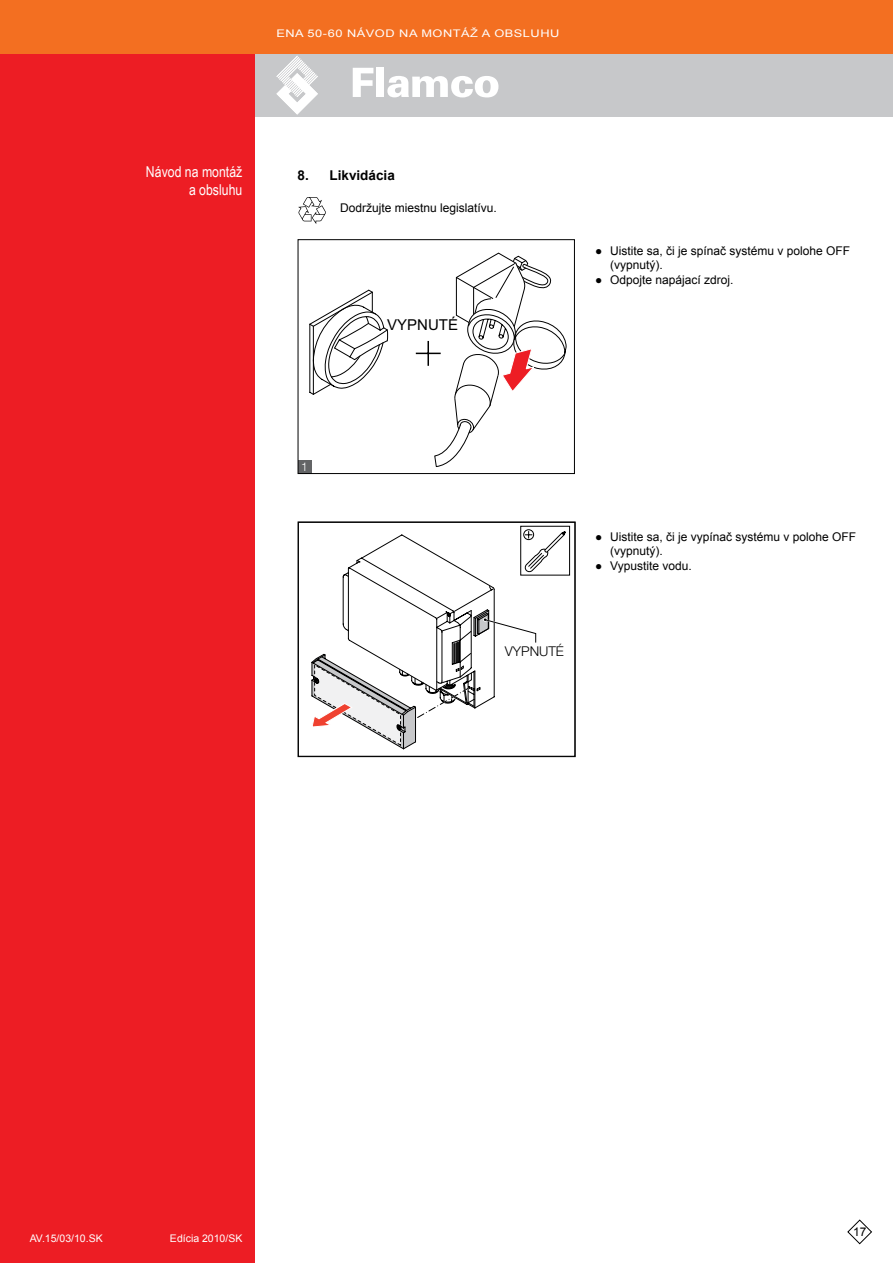
<style>
.page{position:relative;width:893px;height:1263px;background:#fff}
.page>*{position:absolute;margin:0;border:0;box-sizing:border-box;transform-origin:0 0}
.t1{font:15px/18px "Arial Narrow";color:#fff;text-align:right}
.t2{font:15px "Arial";color:#000}
.t3{font:700 13.5px "Arial";color:#000}
.t4{font:300 13.5px "Helvetica Neue";color:#000}
.t5{font:12px/14.4px "Arial";color:#000}
.t6{font:300 12px "Helvetica Neue";color:#fff}
.t7{font:10.5px "Arial";letter-spacing:.04em;color:#fff;scale:1.22 1}
.t8{font:10.5px "Arial";letter-spacing:.04em;color:#fff}
.t9{font:10.5px "Arial";color:#fff}
</style>
<div class="page">
<div style="left:0;top:53px;width:893px;height:64px;background:#c7c8ca"></div>
<div style="left:0;top:0;width:255px;height:1263px;background:#ed1d24"></div>
<svg style="left:847px;top:1219px;width:25px;height:25px"></svg>
<div style="left:0;top:0;width:893px;height:53px;background:#f36f21"></div>
<svg style="left:276px;top:56px;width:42px;height:59px"></svg>
<svg style="left:353px;top:68px;width:20px;height:29px"></svg>
<div style="left:376px;top:68px;width:8px;height:29px;background:#fff"></div>
<svg style="left:387px;top:76px;width:111px;height:21px"></svg>
<svg style="left:298px;top:197px;width:28px;height:27px"></svg>
<svg style="left:309px;top:289px;width:79px;height:106px"></svg>
<svg style="left:416px;top:252px;width:151px;height:215px"></svg>
<div style="left:298px;top:460px;width:14px;height:13px;background:#636466"></div>
<div style="left:298px;top:239px;width:277px;height:235px;border:1px solid #000"></div>
<svg style="left:311px;top:525px;width:259px;height:225px"></svg>
<div style="left:298px;top:522px;width:278px;height:235px;border:1px solid #000"></div>
<p class="t7" style="left:276px;top:27px;width:233px">ENA 50-60 NÁVOD NA MONTÁŽ A OBSLUHU</p>
<p class="t1" style="left:146px;top:162px;width:98px">Návod na montáž a obsluhu</p>
<p class="t3" style="left:298px;top:166px;width:99px">8. Likvidácia</p>
<p class="t5" style="left:340px;top:200px;width:158px">Dodržujte miestnu legislatívu.</p>
<p class="t2" style="left:387px;top:315px;width:72px">VYPNUTÉ</p>
<p class="t5" style="left:610px;top:244px;width:242px;text-indent:-15px">● Uistite sa, či je spínač systému v polohe OFF (vypnutý).</p>
<p class="t5" style="left:595px;top:272px;width:140px">● Odpojte napájací zdroj.</p>
<p class="t6" style="left:301px;top:459px;width:8px">1</p>
<p class="t4" style="left:505px;top:643px;width:61px">VYPNUTÉ</p>
<p class="t5" style="left:610px;top:530px;width:248px;text-indent:-15px">● Uistite sa, či je vypínač systému v polohe OFF (vypnutý).</p>
<p class="t5" style="left:595px;top:558px;width:98px">● Vypustite vodu.</p>
<p class="t8" style="left:30px;top:1231px;width:74px">AV.15/03/10.SK</p>
<p class="t9" style="left:170px;top:1231px;width:74px">Edícia 2010/SK</p>
<p class="t5" style="left:853px;top:1225px;width:15px">17</p>
</div>
